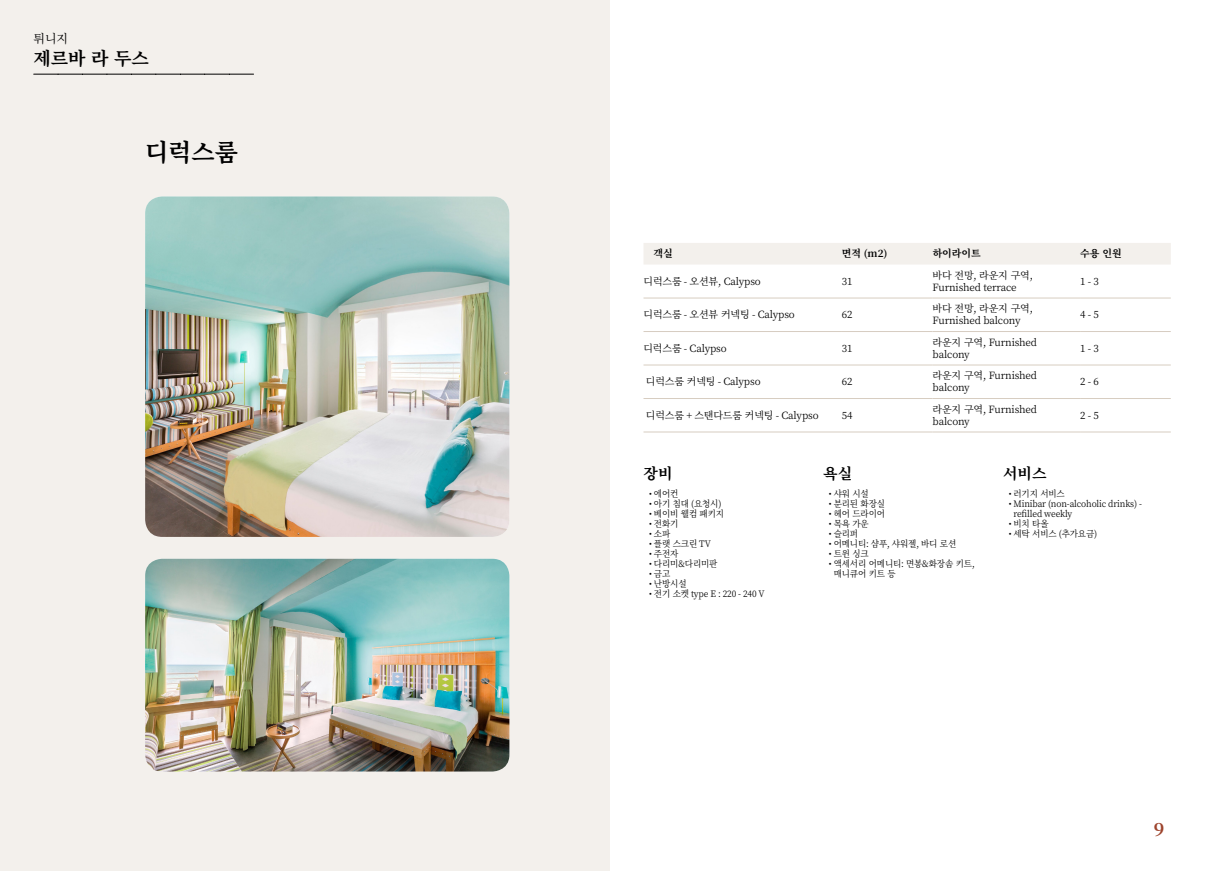
<style>
.page{position:relative;width:1219px;height:871px;background:#fff}
.page>*{position:absolute;margin:0;border:0;box-sizing:border-box;transform-origin:0 0}
.t1{font:700 24px "Noto Serif KR";color:#000}
.t2{font:700 18px "Noto Serif KR";color:#000}
.t3{font:700 18px "Noto Serif KR";color:#9d432c}
.t4{font:700 15px "Noto Serif KR";color:#000}
.t5{font:12px "Noto Serif KR";color:#000}
.t6{font:10px/12px "Noto Serif KR";letter-spacing:-.015em;color:#000}
.t7{font:700 10px "Noto Serif KR";color:#000}
.t8{font:9px/10px "Noto Serif KR";letter-spacing:-.015em;color:#000;scale:.95 1}
</style>
<div class="page">
<div style="left:0;top:0;width:609px;height:870px;background:#f3f0ec"></div>
<img style="left:145px;top:196px;width:364px;height:340px">
<img style="left:145px;top:558px;width:364px;height:213px">
<svg style="left:34px;top:74px;width:220px;height:1px"></svg>
<div style="left:644px;top:243px;width:527px;height:21px;background:#f3f0ec"></div>
<hr style="left:643px;top:297px;width:199px;height:1px;background:#d7cdc1">
<hr style="left:842px;top:297px;width:91px;height:1px;background:#d7cdc1">
<hr style="left:933px;top:297px;width:147px;height:1px;background:#d7cdc1">
<hr style="left:1080px;top:297px;width:91px;height:1px;background:#d7cdc1">
<hr style="left:643px;top:331px;width:199px;height:1px;background:#d7cdc1">
<hr style="left:842px;top:331px;width:91px;height:1px;background:#d7cdc1">
<hr style="left:933px;top:331px;width:147px;height:1px;background:#d7cdc1">
<hr style="left:1080px;top:331px;width:91px;height:1px;background:#d7cdc1">
<hr style="left:643px;top:364px;width:199px;height:1px;background:#d7cdc1">
<hr style="left:842px;top:364px;width:91px;height:1px;background:#d7cdc1">
<hr style="left:933px;top:364px;width:147px;height:1px;background:#d7cdc1">
<hr style="left:1080px;top:364px;width:91px;height:1px;background:#d7cdc1">
<hr style="left:643px;top:398px;width:199px;height:1px;background:#d7cdc1">
<hr style="left:842px;top:398px;width:91px;height:1px;background:#d7cdc1">
<hr style="left:933px;top:398px;width:147px;height:1px;background:#d7cdc1">
<hr style="left:1080px;top:398px;width:91px;height:1px;background:#d7cdc1">
<hr style="left:643px;top:431px;width:199px;height:1px;background:#d7cdc1">
<hr style="left:842px;top:431px;width:91px;height:1px;background:#d7cdc1">
<hr style="left:933px;top:431px;width:147px;height:1px;background:#d7cdc1">
<hr style="left:1080px;top:431px;width:91px;height:1px;background:#d7cdc1">
<p class="t5" style="left:33px;top:32px;width:36px">튀니지</p>
<h2 class="t2" style="left:33px;top:48px;width:117px">제르바 라 두스</h2>
<h1 class="t1" style="left:145px;top:139px;width:94px">디럭스룸</h1>
<p class="t7" style="left:653px;top:248px;width:21px">객실</p>
<p class="t7" style="left:842px;top:248px;width:47px">면적 (m2)</p>
<p class="t7" style="left:933px;top:248px;width:50px">하이라이트</p>
<p class="t7" style="left:1080px;top:248px;width:43px">수용 인원</p>
<p class="t6" style="left:643px;top:275px;width:119px">디럭스룸 - 오션뷰, Calypso</p>
<p class="t6" style="left:842px;top:275px;width:12px">31</p>
<p class="t6" style="left:933px;top:269px;width:102px">바다 전망, 라운지 구역,<br>Furnished terrace</p>
<p class="t6" style="left:1080px;top:275px;width:20px">1 - 3</p>
<p class="t6" style="left:643px;top:309px;width:153px">디럭스룸 - 오션뷰 커넥팅 - Calypso</p>
<p class="t6" style="left:842px;top:309px;width:12px">62</p>
<p class="t6" style="left:933px;top:303px;width:102px">바다 전망, 라운지 구역,<br>Furnished balcony</p>
<p class="t6" style="left:1080px;top:309px;width:20px">4 - 5</p>
<p class="t6" style="left:643px;top:342px;width:85px">디럭스룸 - Calypso</p>
<p class="t6" style="left:842px;top:342px;width:12px">31</p>
<p class="t6" style="left:933px;top:336px;width:106px">라운지 구역, Furnished balcony</p>
<p class="t6" style="left:1080px;top:342px;width:20px">1 - 3</p>
<p class="t6" style="left:646px;top:376px;width:116px">디럭스룸 커넥팅 - Calypso</p>
<p class="t6" style="left:842px;top:376px;width:12px">62</p>
<p class="t6" style="left:933px;top:370px;width:106px">라운지 구역, Furnished balcony</p>
<p class="t6" style="left:1080px;top:376px;width:20px">2 - 6</p>
<p class="t6" style="left:646px;top:409px;width:174px">디럭스룸 + 스탠다드룸 커넥팅 - Calypso</p>
<p class="t6" style="left:842px;top:409px;width:12px">54</p>
<p class="t6" style="left:933px;top:403px;width:106px">라운지 구역, Furnished balcony</p>
<p class="t6" style="left:1080px;top:409px;width:20px">2 - 5</p>
<h3 class="t4" style="left:643px;top:465px;width:30px">장비</h3>
<p class="t8" style="left:649px;top:489px;width:32px">• 에어컨</p>
<p class="t8" style="left:649px;top:499px;width:78px">• 아기 침대 (요청시)</p>
<p class="t8" style="left:649px;top:509px;width:80px">• 베이비 웰컴 패키지</p>
<p class="t8" style="left:649px;top:519px;width:32px">• 전화기</p>
<p class="t8" style="left:649px;top:529px;width:24px">• 소파</p>
<p class="t8" style="left:649px;top:539px;width:66px">• 플랫 스크린 TV</p>
<p class="t8" style="left:649px;top:549px;width:32px">• 주전자</p>
<p class="t8" style="left:649px;top:559px;width:73px">• 다리미&amp;다리미판</p>
<p class="t8" style="left:649px;top:569px;width:24px">• 금고</p>
<p class="t8" style="left:649px;top:579px;width:41px">• 난방시설</p>
<p class="t8" style="left:649px;top:589px;width:123px">• 전기 소켓 type E : 220 - 240 V</p>
<h3 class="t4" style="left:823px;top:465px;width:30px">욕실</h3>
<p class="t8" style="left:829px;top:489px;width:44px">• 샤워 시설</p>
<p class="t8" style="left:829px;top:499px;width:61px">• 분리된 화장실</p>
<p class="t8" style="left:829px;top:509px;width:61px">• 헤어 드라이어</p>
<p class="t8" style="left:829px;top:519px;width:44px">• 목욕 가운</p>
<p class="t8" style="left:829px;top:529px;width:32px">• 슬리퍼</p>
<p class="t8" style="left:829px;top:539px;width:136px">• 어메니티: 샴푸, 샤워젤, 바디 로션</p>
<p class="t8" style="left:829px;top:549px;width:44px">• 트윈 싱크</p>
<p class="t8" style="left:834px;top:559px;width:150px;text-indent:-5px">• 액세서리 어메니티: 면봉&amp;화장솜 키트, 매니큐어 키트 등</p>
<h3 class="t4" style="left:1003px;top:465px;width:45px">서비스</h3>
<p class="t8" style="left:1009px;top:489px;width:61px">• 러기지 서비스</p>
<p class="t8" style="left:1013px;top:499px;width:137px;text-indent:-5px">• Minibar (non-alcoholic drinks) - refilled weekly</p>
<p class="t8" style="left:1009px;top:519px;width:44px">• 비치 타올</p>
<p class="t8" style="left:1009px;top:529px;width:95px">• 세탁 서비스 (추가요금)</p>
<h2 class="t3" style="left:1154px;top:818px;width:12px">9</h2>
</div>
